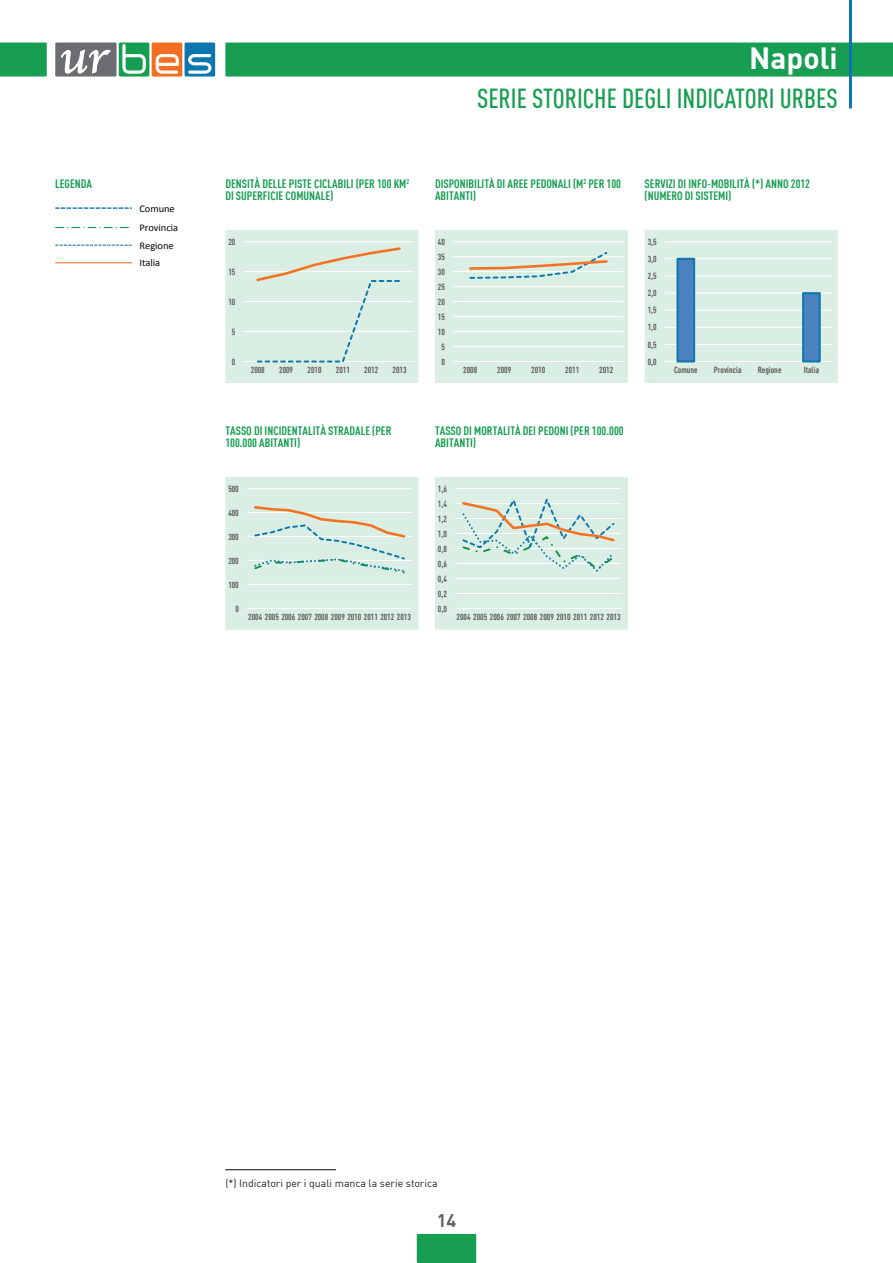
<style>
.page{position:relative;width:893px;height:1263px;background:#fff}
.page>*{position:absolute;margin:0;border:0;box-sizing:border-box;transform-origin:0 0}
.t1{font:700 30px "DIN";color:#fff}
.t2{font:500 27px "DIN Cond";color:#179e52}
.t3{font:700 18px "DIN";color:#656568}
.t4{font:700 12px/12px "DIN Cond";color:#179e52}
.t5{font:10.5px "DIN";color:#231f20}
.t6{font:10.2px/19.4px "Calibri";letter-spacing:-.005em;color:#040503}
.t7{font:700 8.7px "DIN Cond";letter-spacing:.005em;color:#595959}
</style>
<div class="page">
<div style="left:55px;top:43px;width:62px;height:34px;background:#6c6d70"></div>
<div style="left:119px;top:43px;width:30px;height:34px;background:#159d52;border-radius:2px"></div>
<div style="left:152px;top:43px;width:30px;height:34px;background:#f36e21;border-radius:2px"></div>
<div style="left:185px;top:43px;width:30px;height:34px;background:#0c77ae;border-radius:2px"></div>
<svg style="left:123px;top:44px;width:23px;height:30px"></svg>
<svg style="left:156px;top:54px;width:23px;height:20px"></svg>
<svg style="left:188px;top:54px;width:23px;height:20px"></svg>
<svg style="left:61px;top:49px;width:50px;height:24px"></svg>
<div style="left:225px;top:43px;width:668px;height:34px;background:#179e52"></div>
<div style="left:0;top:43px;width:47px;height:34px;background:#179e52"></div>
<div style="left:417px;top:1234px;width:59px;height:29px;background:#179e52"></div>
<svg style="left:55px;top:207px;width:77px;height:2px"></svg>
<svg style="left:55px;top:227px;width:74px;height:1px"></svg>
<svg style="left:55px;top:245px;width:77px;height:1px"></svg>
<hr style="left:55px;top:262px;width:77px;height:1px;background:#eb6e23">
<hr style="left:849px;top:0;width:3px;height:108px;background:#0c77ae">
<hr style="left:225px;top:1169px;width:111px;height:1px;background:#231f20">
<svg style="left:225px;top:230px;width:613px;height:153px;background:#ddefe6"></svg>
<svg style="left:225px;top:477px;width:403px;height:153px;background:#ddefe6"></svg>
<hr style="left:665px;top:361px;width:167px;height:1px;background:#fff">
<hr style="left:665px;top:344px;width:167px;height:1px;background:#fff">
<hr style="left:665px;top:327px;width:167px;height:1px;background:#fff">
<hr style="left:665px;top:310px;width:167px;height:1px;background:#fff">
<hr style="left:665px;top:293px;width:167px;height:1px;background:#fff">
<hr style="left:665px;top:276px;width:167px;height:1px;background:#fff">
<hr style="left:665px;top:258px;width:167px;height:1px;background:#fff">
<hr style="left:665px;top:241px;width:167px;height:1px;background:#fff">
<div style="left:677px;top:259px;width:17px;height:102px;background:#4a81bf"></div>
<div style="left:676px;top:258px;width:19px;height:104px;border:2px solid #0c77af"></div>
<div style="left:803px;top:293px;width:17px;height:68px;background:#4a81bf"></div>
<div style="left:802px;top:292px;width:19px;height:70px;border:2px solid #0c77af"></div>
<hr style="left:453px;top:361px;width:170px;height:1px;background:#fff">
<hr style="left:453px;top:346px;width:170px;height:1px;background:#fff">
<hr style="left:453px;top:331px;width:170px;height:1px;background:#fff">
<hr style="left:453px;top:316px;width:170px;height:1px;background:#fff">
<hr style="left:453px;top:301px;width:170px;height:1px;background:#fff">
<hr style="left:453px;top:286px;width:170px;height:1px;background:#fff">
<hr style="left:453px;top:271px;width:170px;height:1px;background:#fff">
<hr style="left:453px;top:256px;width:170px;height:1px;background:#fff">
<hr style="left:453px;top:241px;width:170px;height:1px;background:#fff">
<svg style="left:468px;top:250px;width:141px;height:30px;background:#d6dfd3"></svg>
<hr style="left:244px;top:361px;width:170px;height:1px;background:#fff">
<hr style="left:244px;top:331px;width:170px;height:1px;background:#fff">
<hr style="left:244px;top:301px;width:170px;height:1px;background:#fff">
<hr style="left:244px;top:271px;width:170px;height:1px;background:#fff">
<hr style="left:244px;top:241px;width:170px;height:1px;background:#fff">
<svg style="left:255px;top:246px;width:147px;height:116px;background:#d9eadf"></svg>
<hr style="left:455px;top:608px;width:167px;height:1px;background:#fff">
<hr style="left:455px;top:593px;width:167px;height:1px;background:#fff">
<hr style="left:455px;top:578px;width:167px;height:1px;background:#fff">
<hr style="left:455px;top:563px;width:167px;height:1px;background:#fff">
<hr style="left:455px;top:548px;width:167px;height:1px;background:#fff">
<hr style="left:455px;top:533px;width:167px;height:1px;background:#fff">
<hr style="left:455px;top:518px;width:167px;height:1px;background:#fff">
<hr style="left:455px;top:503px;width:167px;height:1px;background:#fff">
<hr style="left:455px;top:488px;width:167px;height:1px;background:#fff">
<svg style="left:460px;top:494px;width:157px;height:79px;background:#d3e4da"></svg>
<hr style="left:247px;top:608px;width:165px;height:1px;background:#fff">
<hr style="left:247px;top:584px;width:165px;height:1px;background:#fff">
<hr style="left:247px;top:560px;width:165px;height:1px;background:#fff">
<hr style="left:247px;top:536px;width:165px;height:1px;background:#fff">
<hr style="left:247px;top:512px;width:165px;height:1px;background:#fff">
<hr style="left:247px;top:488px;width:165px;height:1px;background:#fff">
<svg style="left:252px;top:504px;width:155px;height:71px;background:#d5e5db"></svg>
<p class="t4" style="left:55px;top:178px;width:38px">LEGENDA</p>
<p class="t6" style="left:139px;top:199px;width:40px">Comune<br>Provincia</p>
<p class="t6" style="left:139px;top:236px;width:36px;line-height:17.7px">Regione<br>Italia</p>
<h1 class="t1" style="left:749px;top:38px;width:90px">Napoli</h1>
<h2 class="t2" style="left:477px;top:82px;width:360px">SERIE STORICHE DEGLI INDICATORI URBES</h2>
<p class="t4" style="left:225px;top:178px;width:185px">DENSITÀ DELLE PISTE CICLABILI (PER 100 KM<sup>2<br></sup>DI SUPERFICIE COMUNALE)</p>
<p class="t4" style="left:435px;top:178px;width:187px">DISPONIBILITÀ DI AREE PEDONALI (M<sup>2</sup> PER 100<br>ABITANTI)</p>
<p class="t4" style="left:645px;top:178px;width:167px">SERVIZI DI INFO-MOBILITÀ (*) ANNO 2012 (NUMERO DI SISTEMI)</p>
<p class="t7" style="left:228px;top:236px;width:9px">20</p>
<p class="t7" style="left:438px;top:236px;width:9px">40</p>
<p class="t7" style="left:648px;top:236px;width:11px">3,5</p>
<p class="t7" style="left:438px;top:251px;width:9px">35</p>
<p class="t7" style="left:648px;top:254px;width:11px">3,0</p>
<p class="t7" style="left:228px;top:266px;width:9px">15</p>
<p class="t7" style="left:438px;top:266px;width:9px">30</p>
<p class="t7" style="left:648px;top:271px;width:11px">2,5</p>
<p class="t7" style="left:228px;top:296px;width:9px">10</p>
<p class="t7" style="left:438px;top:281px;width:9px">25</p>
<p class="t7" style="left:438px;top:296px;width:9px">20</p>
<p class="t7" style="left:648px;top:288px;width:11px">2,0</p>
<p class="t7" style="left:438px;top:311px;width:9px">15</p>
<p class="t7" style="left:648px;top:305px;width:11px">1,5</p>
<p class="t7" style="left:232px;top:326px;width:5px">5</p>
<p class="t7" style="left:438px;top:326px;width:9px">10</p>
<p class="t7" style="left:648px;top:322px;width:11px">1,0</p>
<p class="t7" style="left:441px;top:341px;width:5px">5</p>
<p class="t7" style="left:648px;top:339px;width:11px">0,5</p>
<p class="t7" style="left:232px;top:356px;width:5px">0</p>
<p class="t7" style="left:251px;top:365px;width:16px">2008</p>
<p class="t7" style="left:279px;top:365px;width:16px">2009</p>
<p class="t7" style="left:307px;top:365px;width:16px">2010</p>
<p class="t7" style="left:336px;top:365px;width:16px">2011</p>
<p class="t7" style="left:364px;top:365px;width:16px">2012</p>
<p class="t7" style="left:393px;top:365px;width:16px">2013</p>
<p class="t7" style="left:441px;top:356px;width:5px">0</p>
<p class="t7" style="left:463px;top:365px;width:16px">2008</p>
<p class="t7" style="left:497px;top:365px;width:16px">2009</p>
<p class="t7" style="left:531px;top:365px;width:16px">2010</p>
<p class="t7" style="left:565px;top:365px;width:16px">2011</p>
<p class="t7" style="left:599px;top:365px;width:16px">2012</p>
<p class="t7" style="left:648px;top:356px;width:11px">0,0</p>
<p class="t7" style="left:674px;top:365px;width:25px">Comune</p>
<p class="t7" style="left:714px;top:365px;width:29px">Provincia</p>
<p class="t7" style="left:758px;top:365px;width:25px">Regione</p>
<p class="t7" style="left:804px;top:365px;width:17px">Italia</p>
<p class="t4" style="left:225px;top:425px;width:168px">TASSO DI INCIDENTALITÀ STRADALE (PER<br>100.000 ABITANTI)</p>
<p class="t4" style="left:435px;top:425px;width:190px">TASSO DI MORTALITÀ DEI PEDONI (PER 100.000<br>ABITANTI)</p>
<p class="t7" style="left:228px;top:483px;width:12px">500</p>
<p class="t7" style="left:438px;top:483px;width:11px">1,6</p>
<p class="t7" style="left:228px;top:507px;width:12px">400</p>
<p class="t7" style="left:438px;top:498px;width:11px">1,4</p>
<p class="t7" style="left:438px;top:513px;width:11px">1,2</p>
<p class="t7" style="left:228px;top:531px;width:12px">300</p>
<p class="t7" style="left:438px;top:528px;width:11px">1,0</p>
<p class="t7" style="left:438px;top:543px;width:11px">0,8</p>
<p class="t7" style="left:228px;top:555px;width:12px">200</p>
<p class="t7" style="left:438px;top:558px;width:11px">0,6</p>
<p class="t7" style="left:228px;top:579px;width:12px">100</p>
<p class="t7" style="left:438px;top:573px;width:11px">0,4</p>
<p class="t7" style="left:438px;top:588px;width:11px">0,2</p>
<p class="t7" style="left:235px;top:603px;width:5px">0</p>
<p class="t7" style="left:248px;top:611px;width:164px">2004 2005 2006 2007 2008 2009 2010 2011 2012 2013</p>
<p class="t7" style="left:438px;top:603px;width:11px">0,0</p>
<p class="t7" style="left:456px;top:612px;width:166px">2004 2005 2006 2007 2008 2009 2010 2011 2012 2013</p>
<p class="t5" style="left:225px;top:1176px;width:214px">(*) Indicatori per i quali manca la serie storica</p>
<h3 class="t3" style="left:437px;top:1209px;width:21px">14</h3>
</div>
